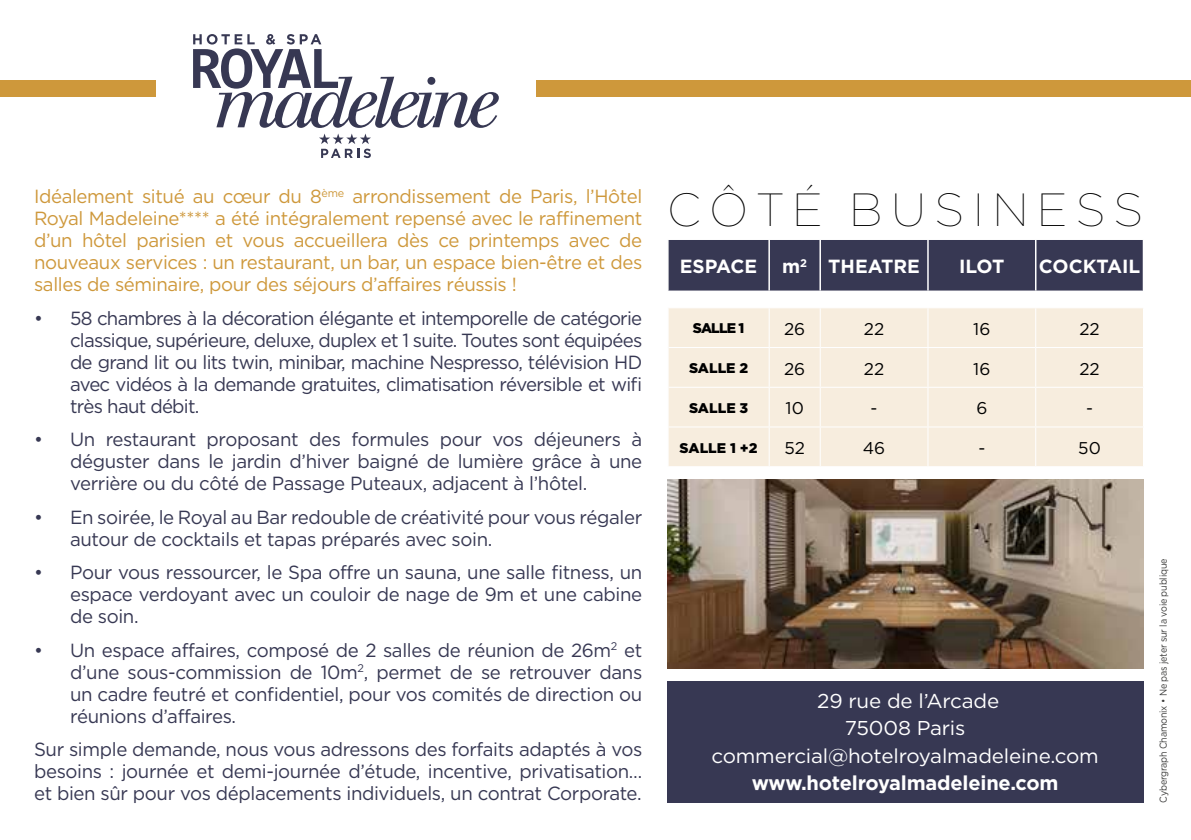
<style>
.page{position:relative;width:1191px;height:840px;background:#fff}
.page>*{position:absolute;margin:0;border:0;box-sizing:border-box;transform-origin:0 0}
.t1{font:100 46.4px "Gotham";letter-spacing:.18em;color:#000}
.t2{font:20px/27.2px "Gotham";letter-spacing:-.01em;color:#fff;text-align:center}
.t3{font:700 20px "Gotham";letter-spacing:-.01em;color:#fff}
.t4{font:19px/22px "Gotham";letter-spacing:-.02em;color:#373853;text-align:justify}
.t5{font:19px/22px "Gotham";letter-spacing:-.02em;color:#ce983b;text-align:justify}
.t6{font:700 19px "Gotham";color:#fff}
.t7{font:17px "Gotham";color:#000}
.t8{font:900 14px "Gotham";color:#000}
.t9{font:10px "Gotham";letter-spacing:-.02em;color:#3c3c3b;scale:.9 1}
</style>
<div class="page">
<div style="left:667px;top:680px;width:476px;height:122px;background:#373853"></div>
<div style="left:0;top:80px;width:155px;height:17px;background:#ce983b"></div>
<div style="left:536px;top:80px;width:655px;height:17px;background:#ce983b"></div>
<svg style="left:193px;top:34px;width:306px;height:124px"></svg>
<div style="left:668px;top:308px;width:475px;height:158px;background:#f7edde"></div>
<div style="left:668px;top:240px;width:475px;height:51px;background:#373853"></div>
<hr style="left:668px;top:290px;width:101px;height:1px;background:#fff">
<hr style="left:769px;top:290px;width:51px;height:1px;background:#fff">
<hr style="left:820px;top:290px;width:108px;height:1px;background:#fff">
<hr style="left:928px;top:290px;width:107px;height:1px;background:#fff">
<hr style="left:1035px;top:290px;width:107px;height:1px;background:#fff">
<hr style="left:768px;top:308px;width:1px;height:39px;background:#fff">
<hr style="left:819px;top:308px;width:1px;height:39px;background:#fff">
<hr style="left:927px;top:308px;width:1px;height:39px;background:#fff">
<hr style="left:1035px;top:308px;width:1px;height:39px;background:#fff">
<hr style="left:668px;top:347px;width:101px;height:1px;background:#fff">
<hr style="left:769px;top:347px;width:51px;height:1px;background:#fff">
<hr style="left:768px;top:348px;width:1px;height:38px;background:#fff">
<hr style="left:820px;top:347px;width:108px;height:1px;background:#fff">
<hr style="left:819px;top:348px;width:1px;height:38px;background:#fff">
<hr style="left:928px;top:347px;width:107px;height:1px;background:#fff">
<hr style="left:927px;top:348px;width:1px;height:38px;background:#fff">
<hr style="left:1035px;top:347px;width:109px;height:1px;background:#fff">
<hr style="left:1035px;top:348px;width:1px;height:38px;background:#fff">
<hr style="left:668px;top:386px;width:101px;height:1px;background:#fff">
<hr style="left:769px;top:386px;width:51px;height:1px;background:#fff">
<hr style="left:768px;top:387px;width:1px;height:39px;background:#fff">
<hr style="left:820px;top:386px;width:108px;height:1px;background:#fff">
<hr style="left:819px;top:387px;width:1px;height:39px;background:#fff">
<hr style="left:928px;top:386px;width:107px;height:1px;background:#fff">
<hr style="left:927px;top:387px;width:1px;height:39px;background:#fff">
<hr style="left:1035px;top:386px;width:109px;height:1px;background:#fff">
<hr style="left:1035px;top:387px;width:1px;height:39px;background:#fff">
<hr style="left:668px;top:426px;width:101px;height:1px;background:#fff">
<hr style="left:769px;top:426px;width:51px;height:1px;background:#fff">
<hr style="left:768px;top:427px;width:1px;height:39px;background:#fff">
<hr style="left:820px;top:426px;width:108px;height:1px;background:#fff">
<hr style="left:819px;top:427px;width:1px;height:39px;background:#fff">
<hr style="left:928px;top:426px;width:107px;height:1px;background:#fff">
<hr style="left:927px;top:427px;width:1px;height:39px;background:#fff">
<hr style="left:1035px;top:426px;width:109px;height:1px;background:#fff">
<hr style="left:1035px;top:427px;width:1px;height:39px;background:#fff">
<img style="left:667px;top:479px;width:476px;height:188px">
<p class="t5" style="left:34px;top:185px;width:610px">Idéalement situé au cœur du 8<sup>ème</sup> arrondissement de Paris, l’Hôtel Royal Madeleine**** a été intégralement repensé avec le raffinement d’un hôtel parisien et vous accueillera dès ce printemps avec de nouveaux services : un restaurant, un bar, un espace bien-être et des salles de séminaire, pour des séjours d’affaires réussis !</p>
<p class="t4" style="left:70px;top:306px;width:574px;text-indent:-36px">• 58 chambres à la décoration élégante et intemporelle de catégorie classique, supérieure, deluxe, duplex et 1 suite. Toutes sont équipées de grand lit ou lits twin, minibar, machine Nespresso, télévision HD avec vidéos à la demande gratuites, climatisation réversible et wifi très haut débit.</p>
<p class="t4" style="left:70px;top:428px;width:574px;text-indent:-36px">• Un restaurant proposant des formules pour vos déjeuners à déguster dans le jardin d’hiver baigné de lumière grâce à une verrière ou du côté de Passage Puteaux, adjacent à l’hôtel.</p>
<p class="t4" style="left:70px;top:505px;width:574px;text-indent:-36px">• En soirée, le Royal au Bar redouble de créativité pour vous régaler autour de cocktails et tapas préparés avec soin.</p>
<p class="t4" style="left:70px;top:561px;width:574px;text-indent:-36px">• Pour vous ressourcer, le Spa offre un sauna, une salle fitness, un espace verdoyant avec un couloir de nage de 9m et une cabine de soin.</p>
<p class="t4" style="left:70px;top:638px;width:574px;text-indent:-36px">• Un espace affaires, composé de 2 salles de réunion de 26m<sup>2</sup> et d’une sous-commission de 10m<sup>2</sup>, permet de se retrouver dans un cadre feutré et confidentiel, pour vos comités de direction ou réunions d’affaires.</p>
<p class="t4" style="left:34px;top:737px;width:610px">Sur simple demande, nous vous adressons des forfaits adaptés à vos besoins : journée et demi-journée d’étude, incentive, privatisation… et bien sûr pour vos déplacements individuels, un contrat Corporate.</p>
<h1 class="t1" style="left:667px;top:185px;width:478px">CÔTÉ BUSINESS</h1>
<p class="t6" style="left:680px;top:255px;width:79px">ESPACE</p>
<p class="t6" style="left:782px;top:255px;width:139px">m<sup>2</sup> THEATRE</p>
<p class="t6" style="left:959px;top:255px;width:47px">ILOT</p>
<p class="t6" style="left:1039px;top:255px;width:103px">COCKTAIL</p>
<p class="t8" style="left:693px;top:320px;width:53px">SALLE 1</p>
<p class="t7" style="left:784px;top:319px;width:23px">26</p>
<p class="t7" style="left:864px;top:319px;width:22px">22</p>
<p class="t7" style="left:973px;top:319px;width:19px">16</p>
<p class="t7" style="left:1079px;top:319px;width:22px">22</p>
<p class="t8" style="left:689px;top:360px;width:61px">SALLE 2</p>
<p class="t7" style="left:784px;top:359px;width:23px">26</p>
<p class="t7" style="left:864px;top:359px;width:22px">22</p>
<p class="t7" style="left:973px;top:359px;width:19px">16</p>
<p class="t7" style="left:1079px;top:359px;width:22px">22</p>
<p class="t8" style="left:689px;top:399px;width:61px">SALLE 3</p>
<p class="t7" style="left:785px;top:398px;width:20px">10</p>
<p class="t7" style="left:870px;top:398px;width:8px">-</p>
<p class="t7" style="left:976px;top:398px;width:12px">6</p>
<p class="t7" style="left:1086px;top:398px;width:8px">-</p>
<p class="t8" style="left:679px;top:439px;width:79px">SALLE 1 +2</p>
<p class="t7" style="left:784px;top:438px;width:22px">52</p>
<p class="t7" style="left:863px;top:438px;width:24px">46</p>
<p class="t7" style="left:978px;top:438px;width:8px">-</p>
<p class="t7" style="left:1078px;top:438px;width:24px">50</p>
<p class="t2" style="left:711px;top:686px;width:389px">29 rue de l’Arcade<br>75008 Paris commercial@hotelroyalmadeleine.com</p>
<p class="t3" style="left:752px;top:771px;width:308px">www.hotelroyalmadeleine.com</p>
<p class="t9" style="left:1157px;top:802px;width:272px;rotate:-90deg">Cybergraph Chamonix • Ne pas jeter sur la voie publique</p>
</div>
